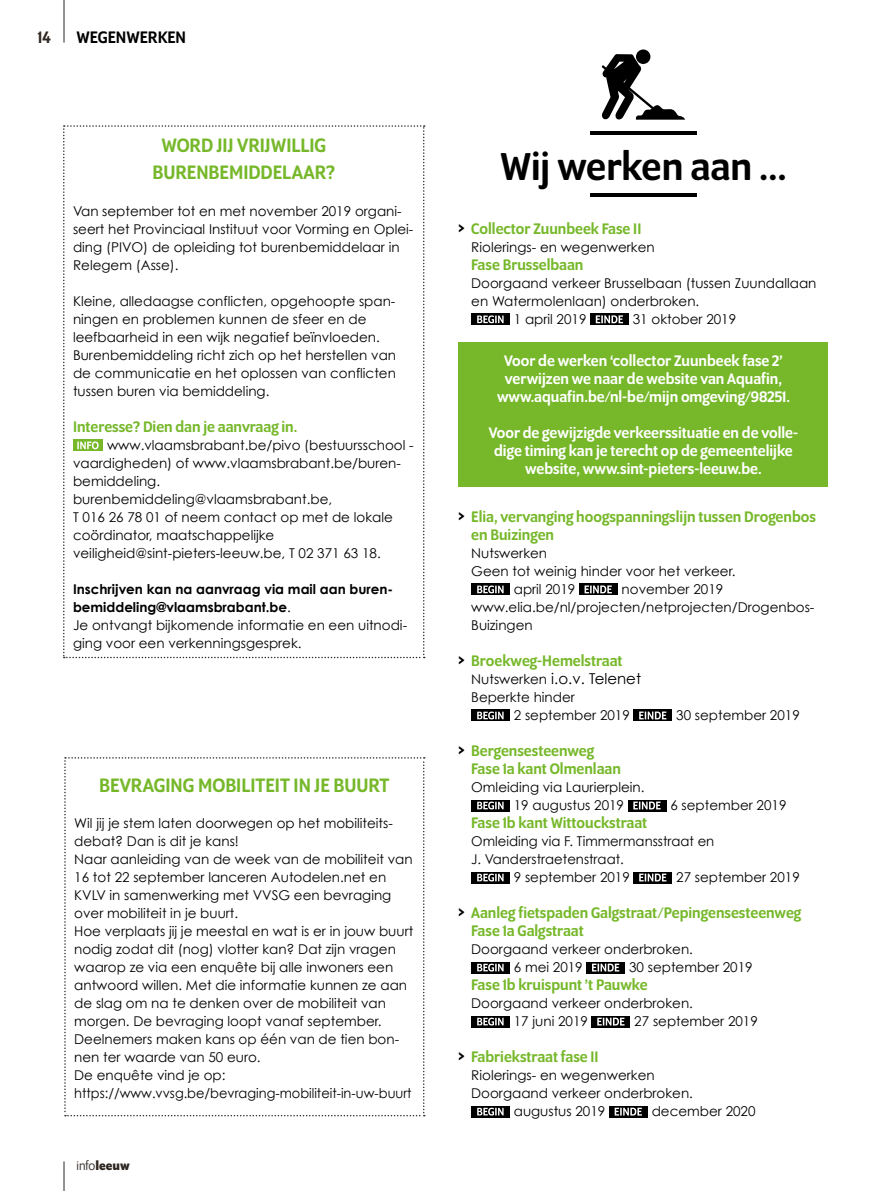
<style>
.page{position:relative;width:893px;height:1191px;background:#fff}
.page>*{position:absolute;margin:0;border:0;box-sizing:border-box;transform-origin:0 0}
.t1{font:500 42px "Program OT";color:#000}
.t2{font:500 21px/27px "Program OT";color:#76b82a;text-align:center}
.t3{font:500 18px "Program OT";color:#000}
.t4{font:500 18px "Program OT";color:#2f2721}
.t5{font:500 16.5px/18px "Program OT";color:#76b82a}
.t6{font:500 16.5px/18px "Program OT";color:#fff;text-align:center}
.t7{font:15px "Century Gothic";color:#000}
.t8{font:13.5px/18px "Century Gothic";color:#000}
.t9{font:700 13.5px "Program OT";color:#2f2721}
.s1{font-weight:700}
.s2{font-weight:400}
.s3{font-weight:700;font-size:18px;color:#000}
.s4{font-size:13.5px}
</style>
<div class="page">
<hr style="left:64px;top:1161px;width:1px;height:30px;background:#2f2721">
<hr style="left:64px;top:0;width:1px;height:43px;background:#2f2721">
<hr style="left:590px;top:131px;width:107px;height:4px;background:#000">
<hr style="left:590px;top:193px;width:107px;height:4px;background:#000">
<svg style="left:636px;top:49px;width:14px;height:15px"></svg>
<svg style="left:601px;top:54px;width:84px;height:66px"></svg>
<div style="left:471px;top:313px;width:38px;height:12px;background:#000"></div>
<svg style="left:477px;top:315px;width:27px;height:8px"></svg>
<svg style="left:590px;top:313px;width:39px;height:12px"></svg>
<svg style="left:596px;top:315px;width:27px;height:8px"></svg>
<div style="left:458px;top:342px;width:370px;height:144px;background:#76b82a"></div>
<div style="left:471px;top:583px;width:38px;height:12px;background:#000"></div>
<svg style="left:477px;top:585px;width:27px;height:8px"></svg>
<svg style="left:579px;top:583px;width:38px;height:12px"></svg>
<svg style="left:585px;top:585px;width:27px;height:8px"></svg>
<div style="left:471px;top:709px;width:38px;height:12px;background:#000"></div>
<svg style="left:477px;top:711px;width:27px;height:8px"></svg>
<svg style="left:634px;top:709px;width:38px;height:12px"></svg>
<svg style="left:639px;top:711px;width:27px;height:8px"></svg>
<div style="left:471px;top:799px;width:38px;height:12px;background:#000"></div>
<svg style="left:477px;top:801px;width:27px;height:8px"></svg>
<svg style="left:628px;top:800px;width:38px;height:11px"></svg>
<svg style="left:633px;top:801px;width:28px;height:8px"></svg>
<div style="left:471px;top:871px;width:38px;height:12px;background:#000"></div>
<svg style="left:477px;top:873px;width:27px;height:8px"></svg>
<svg style="left:634px;top:872px;width:38px;height:11px"></svg>
<svg style="left:639px;top:873px;width:27px;height:8px"></svg>
<div style="left:471px;top:961px;width:38px;height:12px;background:#000"></div>
<svg style="left:477px;top:963px;width:27px;height:8px"></svg>
<svg style="left:586px;top:962px;width:39px;height:11px"></svg>
<svg style="left:592px;top:963px;width:27px;height:8px"></svg>
<div style="left:471px;top:1015px;width:38px;height:12px;background:#000"></div>
<svg style="left:477px;top:1017px;width:27px;height:8px"></svg>
<svg style="left:592px;top:1016px;width:38px;height:11px"></svg>
<svg style="left:597px;top:1017px;width:28px;height:8px"></svg>
<div style="left:471px;top:1105px;width:38px;height:12px;background:#000"></div>
<svg style="left:477px;top:1107px;width:27px;height:8px"></svg>
<svg style="left:609px;top:1106px;width:38px;height:11px"></svg>
<svg style="left:615px;top:1107px;width:27px;height:8px"></svg>
<svg style="left:63px;top:125px;width:362px;height:533px"></svg>
<svg style="left:64px;top:757px;width:361px;height:359px"></svg>
<h3 class="t4" style="left:38px;top:27px;width:15px">14</h3>
<h3 class="t3" style="left:77px;top:27px;width:111px">WEGENWERKEN</h3>
<h2 class="t2" style="left:152px;top:131px;width:184px">WORD JIJ VRIJWILLIG<br>BURENBEMIDDELAAR?</h2>
<p class="t8" style="left:73px;top:202px;width:342px">Van september tot en met november 2019 organi&shy;seert het Provinciaal Instituut voor Vorming en Oplei&shy;ding (PIVO) de opleiding tot burenbemiddelaar in Relegem (Asse).</p>
<p class="t8" style="left:73px;top:292px;width:325px">Kleine, alledaagse conflicten, opgehoopte span&shy;ningen en problemen kunnen de sfeer en de leefbaarheid in een wijk negatief beïnvloeden.<br>Burenbemiddeling richt zich op het herstellen van de communicatie en het oplossen van conflicten tussen buren via bemiddeling.</p>
<p class="t5" style="left:73px;top:418px;width:226px">Interesse? Dien dan je aanvraag in.</p>
<p class="t8" style="left:73px;top:436px;width:342px;text-indent:34px">www.vlaamsbrabant.be/pivo (bestuursschool - vaardigheden) of www.vlaamsbrabant.be/buren&shy;bemiddeling. burenbemiddeling@vlaamsbrabant.be,<br>T 016 26 78 01 of neem contact op met de lokale coördinator, maatschappelijke veiligheid@sint-pieters-leeuw.be, T 02 371 63 18.</p>
<p class="t8" style="left:73px;top:580px;width:336px"><span class="s1">Inschrijven kan na aanvraag via mail aan buren&shy;bemiddeling@vlaamsbrabant.be</span>.<br>Je ontvangt bijkomende informatie en een uitnodi&shy;ging voor een verkenningsgesprek.</p>
<h2 class="t2" style="left:99px;top:772px;width:292px">BEVRAGING MOBILITEIT IN JE BUURT</h2>
<p class="t8" style="left:74px;top:814px;width:341px">Wil jij je stem laten doorwegen op het mobiliteits&shy;debat? Dan is dit je kans!<br>Naar aanleiding van de week van de mobiliteit van 16 tot 22 september lanceren Autodelen.net en KVLV in samenwerking met VVSG een bevraging over mobiliteit in je buurt.<br>Hoe verplaats jij je meestal en wat is er in jouw buurt nodig zodat dit (nog) vlotter kan? Dat zijn vragen waarop ze via een enquête bij alle inwoners een antwoord willen. Met die informatie kunnen ze aan de slag om na te denken over de mobiliteit van morgen. De bevraging loopt vanaf september.<br>Deelnemers maken kans op één van de tien bon&shy;nen ter waarde van 50 euro.<br>De enquête vind je op: https://www.vvsg.be/bevraging-mobiliteit-in-uw-buurt</p>
<p class="t9" style="left:77px;top:1158px;width:55px"><span class="s2">info</span>leeuw</p>
<h1 class="t1" style="left:500px;top:143px;width:288px">Wij werken aan …</h1>
<p class="t5" style="left:458px;top:220px;width:184px"><span class="s3">&gt;</span> Collector Zuunbeek Fase II</p>
<p class="t8" style="left:471px;top:238px;width:185px">Riolerings- en wegenwerken</p>
<p class="t5" style="left:471px;top:256px;width:114px">Fase Brusselbaan</p>
<p class="t8" style="left:471px;top:274px;width:347px">Doorgaand verkeer Brusselbaan (tussen Zuundallaan</p>
<p class="t8" style="left:471px;top:292px;width:230px">en Watermolenlaan) onderbroken.</p>
<p class="t8" style="left:514px;top:310px;width:74px">1 april 2019</p>
<p class="t8" style="left:633px;top:310px;width:105px">31 oktober 2019</p>
<p class="t6" style="left:497px;top:351px;width:294px">Voor de werken ‘collector Zuunbeek fase 2’ verwijzen we naar de website van Aquafin, www.aquafin.be/nl-be/mijn omgeving/98251.</p>
<p class="t6" style="left:489px;top:423px;width:311px">Voor de gewijzigde verkeerssituatie en de volle&shy;dige timing kan je terecht op de gemeentelijke website, www.sint-pieters-leeuw.be.</p>
<p class="t5" style="left:471px;top:508px;width:346px;text-indent:-13px"><span class="s3">&gt;</span> Elia, vervanging hoogspanningslijn tussen Drogenbos en Buizingen</p>
<p class="t8" style="left:471px;top:544px;width:77px">Nutswerken</p>
<p class="t8" style="left:471px;top:562px;width:266px">Geen tot weinig hinder voor het verkeer.</p>
<p class="t8" style="left:514px;top:580px;width:63px">april 2019</p>
<p class="t8" style="left:471px;top:580px;width:345px;text-indent:150px">november 2019 www.elia.be/nl/projecten/netprojecten/Drogenbos-<br>Buizingen</p>
<p class="t5" style="left:458px;top:652px;width:166px"><span class="s3">&gt;</span> Broekweg-Hemelstraat</p>
<p class="t7" style="left:471px;top:669px;width:171px"><span class="s4">Nutswerken</span> i.o.v. Telenet</p>
<p class="t8" style="left:514px;top:688px;width:118px;text-indent:-43px">Beperkte hinder<br>2 september 2019</p>
<p class="t8" style="left:676px;top:706px;width:125px">30 september 2019</p>
<p class="t5" style="left:471px;top:742px;width:151px;text-indent:-13px"><span class="s3">&gt;</span> Bergensesteenweg<br>Fase 1a kant Olmenlaan</p>
<p class="t8" style="left:514px;top:778px;width:132px;text-indent:-43px">Omleiding via Laurierplein.<br>19 augustus 2019</p>
<p class="t8" style="left:670px;top:796px;width:118px">6 september 2019</p>
<p class="t5" style="left:471px;top:814px;width:177px">Fase 1b kant Wittouckstraat</p>
<p class="t8" style="left:471px;top:832px;width:245px">Omleiding via F. Timmermansstraat en</p>
<p class="t8" style="left:471px;top:850px;width:154px">J. Vanderstraetenstraat.</p>
<p class="t8" style="left:514px;top:868px;width:118px">9 september 2019</p>
<p class="t8" style="left:676px;top:868px;width:125px">27 september 2019</p>
<p class="t5" style="left:471px;top:904px;width:332px;text-indent:-13px"><span class="s3">&gt;</span> Aanleg fietspaden Galgstraat/Pepingensesteenweg<br>Fase 1a Galgstraat</p>
<p class="t8" style="left:514px;top:940px;width:181px;text-indent:-43px">Doorgaand verkeer onderbroken.<br>6 mei 2019</p>
<p class="t8" style="left:629px;top:958px;width:125px">30 september 2019</p>
<p class="t5" style="left:471px;top:976px;width:178px">Fase 1b kruispunt ’t Pauwke</p>
<p class="t8" style="left:514px;top:994px;width:181px;text-indent:-43px">Doorgaand verkeer onderbroken.<br>17 juni 2019</p>
<p class="t8" style="left:634px;top:1012px;width:125px">27 september 2019</p>
<p class="t5" style="left:458px;top:1048px;width:142px"><span class="s3">&gt;</span> Fabriekstraat fase II</p>
<p class="t8" style="left:471px;top:1066px;width:185px">Riolerings- en wegenwerken</p>
<p class="t8" style="left:471px;top:1084px;width:223px">Doorgaand verkeer onderbroken.</p>
<p class="t8" style="left:514px;top:1102px;width:93px">augustus 2019</p>
<p class="t8" style="left:652px;top:1102px;width:105px">december 2020</p>
</div>
